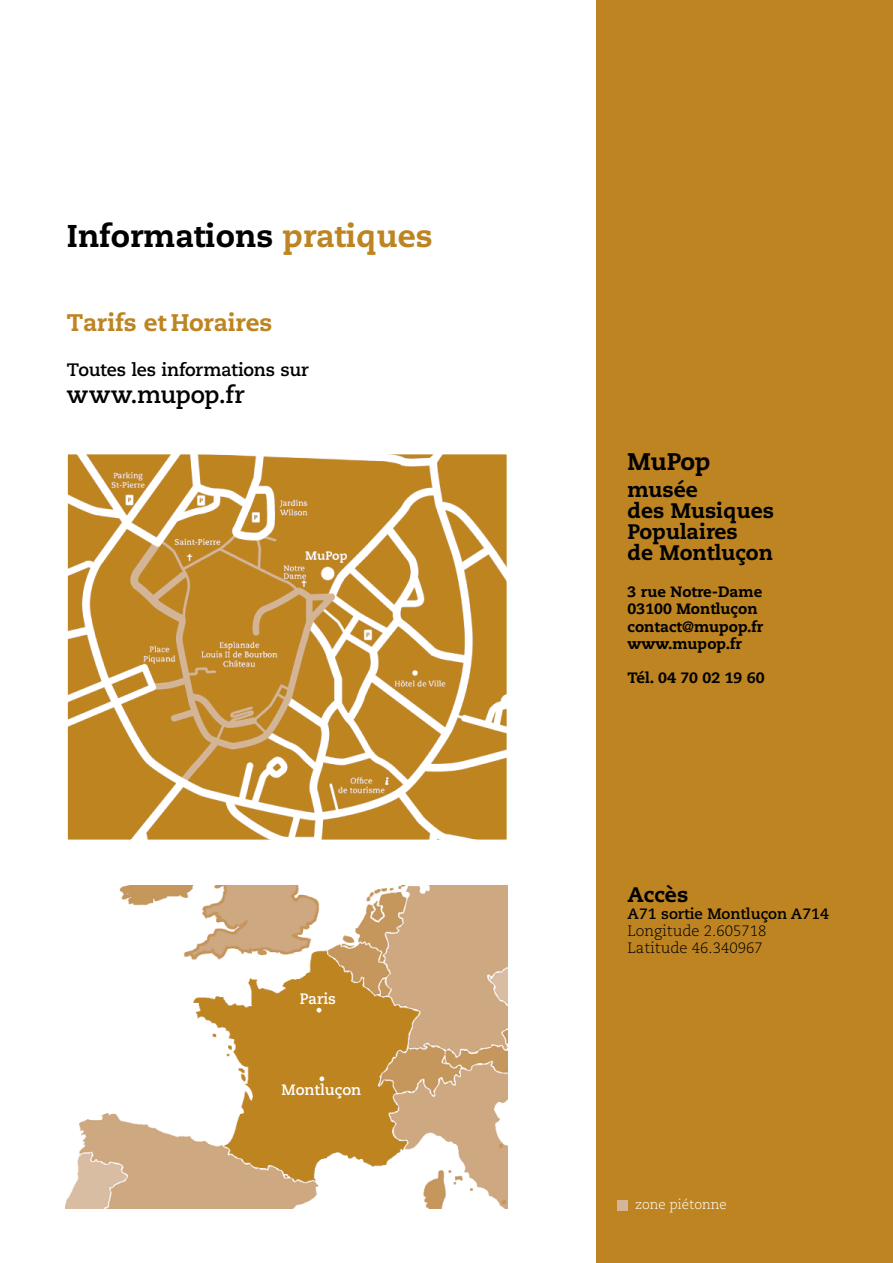
<style>
.page{position:relative;width:893px;height:1263px;background:#fff}
.page>*{position:absolute;margin:0;border:0;box-sizing:border-box;transform-origin:0 0}
.t1{font:800 31.5px "Caecilia LT Std";color:#000}
.t2{font:800 24px "Caecilia LT Std";letter-spacing:-.005em;color:#bd8421}
.t3{font:700 24px "Caecilia LT Std";letter-spacing:-.005em;color:#000}
.t4{font:800 24px "Caecilia LT Std";color:#000}
.t5{font:800 21px/21px "Caecilia LT Std";color:#000}
.t6{font:700 18px "Caecilia LT Std";letter-spacing:-.015em;color:#000}
.t7{font:800 15px/17.2px "Caecilia LT Std";color:#000}
.t8{font:300 15px/17.2px "Caecilia LT Std";color:#000}
.t9{font:700 15px "Caecilia LT Std";color:#fff}
.t10{font:300 13.5px "Caecilia LT Std";color:#fff}
.s1{color:#bd8421}
.s2{font-weight:700}
</style>
<div class="page">
<img style="left:66px;top:885px;width:441px;height:323px">
<div style="left:596px;top:0;width:297px;height:1263px;background:#bd8421"></div>
<img style="left:69px;top:456px;width:436px;height:382px">
<div style="left:66px;top:453px;width:442px;height:388px;border:2px solid #fff"></div>
<svg style="left:317px;top:1008px;width:4px;height:4px"></svg>
<svg style="left:319px;top:1076px;width:5px;height:5px"></svg>
<div style="left:617px;top:1200px;width:11px;height:11px;background:#d4b597"></div>
<p class="t1" style="left:67px;top:217px;width:367px">Informations <span class="s1">pratiques</span></p>
<p class="t2" style="left:67px;top:308px;width:207px">Tarifs et Horaires</p>
<p class="t6" style="left:67px;top:359px;width:243px">Toutes les informations sur</p>
<p class="t3" style="left:67px;top:380px;width:179px">www.mupop.fr</p>
<p class="t9" style="left:300px;top:990px;width:38px">Paris</p>
<p class="t9" style="left:281px;top:1081px;width:81px">Montluçon</p>
<p class="t4" style="left:628px;top:447px;width:84px">MuPop</p>
<p class="t5" style="left:628px;top:479px;width:148px">musée<br>des Musiques<br>Populaires<br>de Montluçon</p>
<p class="t7" style="left:628px;top:583px;width:137px">3 rue Notre-Dame<br>03100 Montluçon contact@mupop.fr www.mupop.fr</p>
<p class="t7" style="left:628px;top:669px;width:139px">Tél. 04 70 02 19 60</p>
<p class="t5" style="left:628px;top:884px;width:62px">Accès</p>
<p class="t8" style="left:628px;top:905px;width:203px"><span class="s2">A71 sortie Montluçon A714<br></span>Longitude 2.605718<br>Latitude 46.340967</p>
<p class="t10" style="left:635px;top:1197px;width:93px">zone piétonne</p>
</div>
